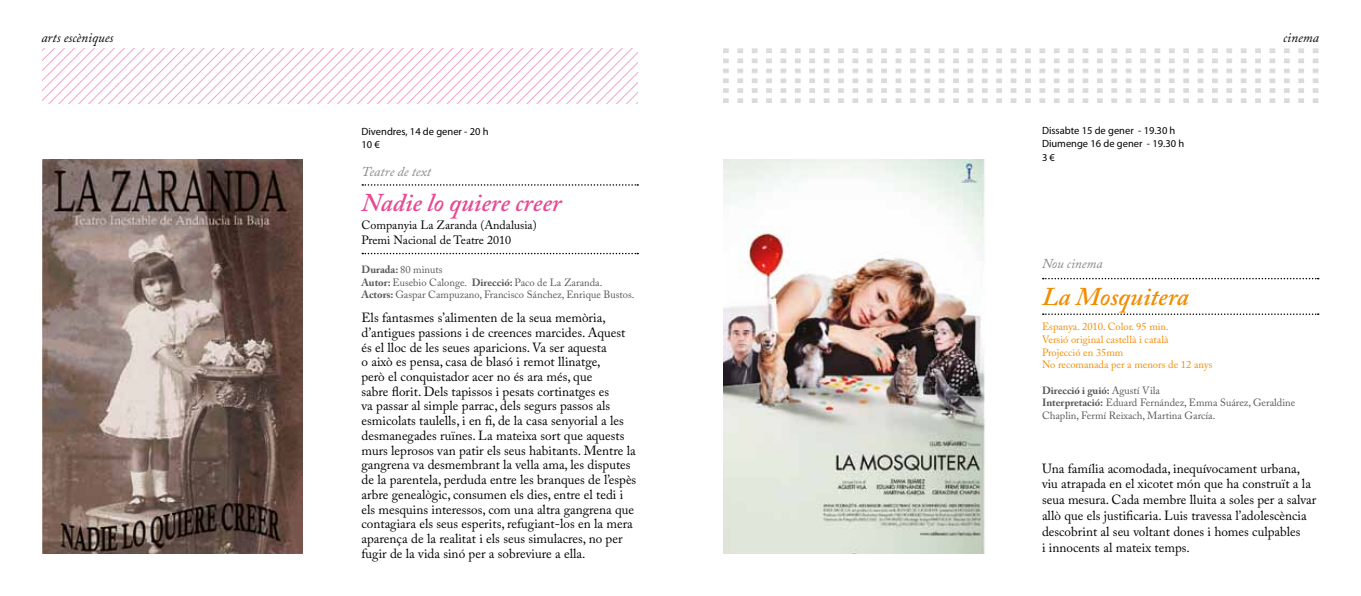
<style>
.page{position:relative;width:1361px;height:596px;background:#fff}
.page>*{position:absolute;margin:0;border:0;box-sizing:border-box;transform-origin:0 0}
.t1{font:italic 600 25.5px "Adobe Caslon Pro";color:#e84893}
.t2{font:italic 600 25.5px "Adobe Caslon Pro";color:#f28c00}
.t3{font:italic 13.5px "Adobe Caslon Pro";color:#878787}
.t4{font:italic 13.5px "Adobe Caslon Pro";color:#000}
.t5{font:13.2px/14.7px "Adobe Caslon Pro";color:#000}
.t6{font:12px/15px "Adobe Caslon Pro";color:#000}
.t7{font:10.5px/12.6px "Adobe Caslon Pro";color:#575756}
.t8{font:10.5px/12.6px "Adobe Caslon Pro";color:#f28c00}
.t9{font:10.5px/12.6px "Myriad Pro";color:#000}
.s1{font-weight:700}
</style>
<div class="page">
<svg style="left:43px;top:48px;width:530px;height:56px"></svg>
<svg style="left:573px;top:48px;width:65px;height:56px"></svg>
<svg style="left:723px;top:48px;width:6px;height:15px"></svg>
<svg style="left:737px;top:48px;width:6px;height:15px"></svg>
<svg style="left:752px;top:48px;width:5px;height:15px"></svg>
<svg style="left:766px;top:48px;width:6px;height:15px"></svg>
<svg style="left:780px;top:48px;width:6px;height:15px"></svg>
<svg style="left:795px;top:48px;width:5px;height:15px"></svg>
<svg style="left:809px;top:48px;width:6px;height:15px"></svg>
<svg style="left:823px;top:48px;width:6px;height:15px"></svg>
<svg style="left:838px;top:48px;width:6px;height:15px"></svg>
<svg style="left:852px;top:48px;width:6px;height:15px"></svg>
<svg style="left:867px;top:48px;width:5px;height:15px"></svg>
<svg style="left:881px;top:48px;width:6px;height:15px"></svg>
<svg style="left:895px;top:48px;width:6px;height:15px"></svg>
<svg style="left:910px;top:48px;width:6px;height:15px"></svg>
<svg style="left:924px;top:48px;width:6px;height:15px"></svg>
<svg style="left:939px;top:48px;width:5px;height:15px"></svg>
<svg style="left:953px;top:48px;width:6px;height:15px"></svg>
<svg style="left:967px;top:48px;width:6px;height:15px"></svg>
<svg style="left:982px;top:48px;width:5px;height:15px"></svg>
<svg style="left:996px;top:48px;width:6px;height:15px"></svg>
<svg style="left:1010px;top:48px;width:6px;height:15px"></svg>
<svg style="left:1025px;top:48px;width:6px;height:15px"></svg>
<svg style="left:1039px;top:48px;width:6px;height:15px"></svg>
<svg style="left:1054px;top:48px;width:5px;height:15px"></svg>
<svg style="left:1068px;top:48px;width:6px;height:15px"></svg>
<svg style="left:1082px;top:48px;width:6px;height:15px"></svg>
<svg style="left:1097px;top:48px;width:5px;height:15px"></svg>
<svg style="left:1111px;top:48px;width:6px;height:15px"></svg>
<svg style="left:1125px;top:48px;width:6px;height:15px"></svg>
<svg style="left:1140px;top:48px;width:6px;height:15px"></svg>
<svg style="left:1154px;top:48px;width:6px;height:15px"></svg>
<svg style="left:1169px;top:48px;width:5px;height:15px"></svg>
<svg style="left:1183px;top:48px;width:6px;height:15px"></svg>
<svg style="left:1197px;top:48px;width:6px;height:15px"></svg>
<svg style="left:1212px;top:48px;width:5px;height:15px"></svg>
<svg style="left:1226px;top:48px;width:6px;height:15px"></svg>
<svg style="left:1241px;top:48px;width:5px;height:15px"></svg>
<svg style="left:1255px;top:48px;width:6px;height:15px"></svg>
<svg style="left:1269px;top:48px;width:6px;height:15px"></svg>
<svg style="left:1284px;top:48px;width:5px;height:15px"></svg>
<svg style="left:1298px;top:48px;width:6px;height:15px"></svg>
<svg style="left:1312px;top:48px;width:6px;height:15px"></svg>
<svg style="left:723px;top:69px;width:6px;height:34px"></svg>
<svg style="left:737px;top:69px;width:6px;height:34px"></svg>
<svg style="left:752px;top:69px;width:5px;height:34px"></svg>
<svg style="left:766px;top:69px;width:6px;height:34px"></svg>
<svg style="left:780px;top:69px;width:6px;height:34px"></svg>
<svg style="left:795px;top:69px;width:5px;height:34px"></svg>
<svg style="left:809px;top:69px;width:6px;height:34px"></svg>
<svg style="left:823px;top:69px;width:6px;height:34px"></svg>
<svg style="left:838px;top:69px;width:6px;height:34px"></svg>
<svg style="left:852px;top:69px;width:6px;height:34px"></svg>
<svg style="left:867px;top:69px;width:5px;height:34px"></svg>
<svg style="left:881px;top:69px;width:6px;height:34px"></svg>
<svg style="left:895px;top:69px;width:6px;height:34px"></svg>
<svg style="left:910px;top:69px;width:6px;height:34px"></svg>
<svg style="left:924px;top:69px;width:6px;height:34px"></svg>
<svg style="left:939px;top:69px;width:5px;height:34px"></svg>
<svg style="left:953px;top:69px;width:6px;height:34px"></svg>
<svg style="left:967px;top:69px;width:6px;height:34px"></svg>
<svg style="left:982px;top:69px;width:5px;height:34px"></svg>
<svg style="left:996px;top:69px;width:6px;height:34px"></svg>
<svg style="left:1010px;top:69px;width:6px;height:34px"></svg>
<svg style="left:1025px;top:69px;width:6px;height:34px"></svg>
<svg style="left:1039px;top:69px;width:6px;height:34px"></svg>
<svg style="left:1054px;top:69px;width:5px;height:34px"></svg>
<svg style="left:1068px;top:69px;width:6px;height:34px"></svg>
<svg style="left:1082px;top:69px;width:6px;height:34px"></svg>
<svg style="left:1097px;top:69px;width:5px;height:34px"></svg>
<svg style="left:1111px;top:69px;width:6px;height:34px"></svg>
<svg style="left:1125px;top:69px;width:6px;height:34px"></svg>
<svg style="left:1140px;top:69px;width:6px;height:34px"></svg>
<svg style="left:1154px;top:69px;width:6px;height:34px"></svg>
<svg style="left:1169px;top:69px;width:5px;height:34px"></svg>
<svg style="left:1183px;top:69px;width:6px;height:34px"></svg>
<svg style="left:1197px;top:69px;width:6px;height:34px"></svg>
<svg style="left:1212px;top:69px;width:5px;height:34px"></svg>
<svg style="left:1226px;top:69px;width:6px;height:34px"></svg>
<svg style="left:1241px;top:69px;width:5px;height:34px"></svg>
<svg style="left:1255px;top:69px;width:6px;height:34px"></svg>
<svg style="left:1269px;top:69px;width:6px;height:34px"></svg>
<svg style="left:1284px;top:69px;width:5px;height:34px"></svg>
<svg style="left:1298px;top:69px;width:6px;height:34px"></svg>
<svg style="left:1312px;top:69px;width:6px;height:34px"></svg>
<img style="left:723px;top:159px;width:262px;height:394px">
<svg style="left:1042px;top:278px;width:276px;height:1px"></svg>
<svg style="left:1042px;top:313px;width:276px;height:2px"></svg>
<img style="left:43px;top:159px;width:260px;height:394px">
<svg style="left:362px;top:184px;width:276px;height:1px"></svg>
<svg style="left:362px;top:253px;width:276px;height:1px"></svg>
<p class="t4" style="left:41px;top:30px;width:74px">arts escèniques</p>
<p class="t4" style="left:1283px;top:30px;width:37px">cinema</p>
<p class="t9" style="left:361px;top:125px;width:128px">Divendres, 14 de gener - 20 h<br>10 €</p>
<p class="t3" style="left:361px;top:164px;width:71px">Teatre de text</p>
<h1 class="t1" style="left:361px;top:187px;width:201px">Nadie lo quiere creer</h1>
<p class="t6" style="left:361px;top:217px;width:177px">Companyia La Zaranda (Andalusia)<br>Premi Nacional de Teatre 2010</p>
<p class="t7" style="left:361px;top:263px;width:274px"><span class="s1">Durada:</span> 80 minuts<br><span class="s1">Autor:</span> Eusebio Calonge. <span class="s1">Direcció:</span> Paco de La Zaranda.<br><span class="s1">Actors:</span> Gaspar Campuzano, Francisco Sánchez, Enrique Bustos.</p>
<p class="t5" style="left:361px;top:310px;width:276px">Els fantasmes s’alimenten de la seua memòria, d’antigues passions i de creences marcides. Aquest és el lloc de les seues aparicions. Va ser aquesta<br>o això es pensa, casa de blasó i remot llinatge,<br>però el conquistador acer no és ara més, que<br>sabre florit. Dels tapissos i pesats cortinatges es<br>va passar al simple parrac, dels segurs passos als esmicolats taulells, i en fi, de la casa senyorial a les desmanegades ruïnes. La mateixa sort que aquests murs leprosos van patir els seus habitants. Mentre la gangrena va desmembrant la vella ama, les disputes de la parentela, perduda entre les branques de l’espès arbre genealògic, consumen els dies, entre el tedi i els mesquins interessos, com una altra gangrena que contagiara els seus esperits, refugiant-los en la mera aparença de la realitat i els seus simulacres, no per fugir de la vida sinó per a sobreviure a ella.</p>
<p class="t9" style="left:1042px;top:124px;width:144px">Dissabte 15 de gener - 19.30 h<br>Diumenge 16 de gener - 19.30 h</p>
<p class="t9" style="left:1042px;top:151px;width:14px">3 €</p>
<p class="t3" style="left:1042px;top:255px;width:62px">Nou cinema</p>
<h1 class="t2" style="left:1042px;top:281px;width:149px">La Mosquitera</h1>
<p class="t8" style="left:1042px;top:320px;width:172px">Espanya. 2010. Color. 95 min.<br>Versió original castellà i català<br>Projecció en 35mm<br>No recomanada per a menors de 12 anys</p>
<p class="t7" style="left:1042px;top:383px;width:255px"><span class="s1">Direcció i guió:</span> Agustí Vila<br><span class="s1">Interpretació:</span> Eduard Fernández, Emma Suárez, Geraldine<br>Chaplin, Fermí Reixach, Martina García.</p>
<p class="t5" style="left:1042px;top:460px;width:276px;line-height:15.9px">Una família acomodada, inequívocament urbana, viu atrapada en el xicotet món que ha construït a la seua mesura. Cada membre lluita a soles per a salvar allò que els justificaria. Luis travessa l’adolescència descobrint al seu voltant dones i homes culpables<br>i innocents al mateix temps.</p>
</div>
